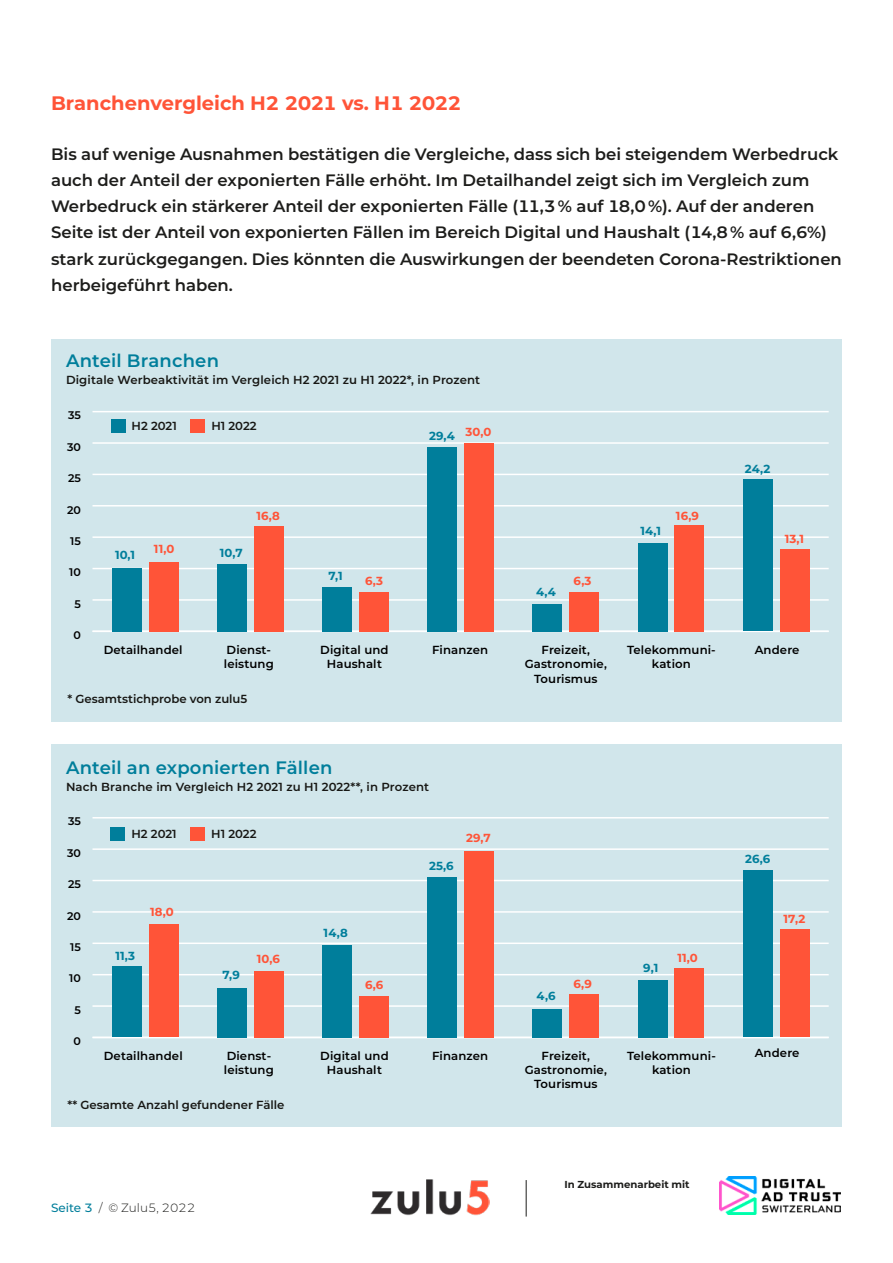
<style>
.page{position:relative;width:893px;height:1263px;background:#fff}
.page>*{position:absolute;margin:0;border:0;box-sizing:border-box;transform-origin:0 0}
.headline_summary{font:700 19.5px "Montserrat";letter-spacing:-.005em;color:#ff5438}
.t1{font:600 18px "Montserrat";letter-spacing:.01em;color:#007e9b}
._07_Exe_Summ{font:600 16.5px/26.2px "Montserrat";color:#1d1d1b}
.t2{font:300 12px "Montserrat";color:#1d1d1b}
.t3{font:600 11.7px/14.1px "Montserrat";letter-spacing:.01em;color:#000;text-align:center}
.t4{font:600 11.7px "Montserrat";color:#171714}
.t5{font:700 11.7px "Montserrat";letter-spacing:.01em;color:#007e9b}
.t6{font:700 11.7px "Montserrat";letter-spacing:.01em;color:#ff5438}
.t7{font:600 11.1px "Montserrat";letter-spacing:.01em;color:#000}
.t8{font:700 10.05px "Montserrat";color:#1d1d1b}
.s1{font-weight:500;color:#007e9b}
</style>
<div class="page">
<img style="left:370px;top:1179px;width:119px;height:37px">
<img style="left:719px;top:1177px;width:122px;height:38px">
<hr style="left:526px;top:1180px;width:1px;height:36px;background:#1d1d1b">
<div style="left:51px;top:339px;width:791px;height:382px;background:#d1e6eb"></div>
<div style="left:111px;top:420px;width:14px;height:13px;background:#007e9b"></div>
<div style="left:191px;top:420px;width:14px;height:13px;background:#ff5438"></div>
<hr style="left:93px;top:630px;width:736px;height:2px;background:#fff">
<hr style="left:93px;top:599px;width:736px;height:2px;background:#fff">
<hr style="left:93px;top:568px;width:736px;height:1px;background:#fff">
<hr style="left:93px;top:536px;width:736px;height:2px;background:#fff">
<hr style="left:93px;top:505px;width:736px;height:1px;background:#fff">
<hr style="left:93px;top:474px;width:736px;height:1px;background:#fff">
<hr style="left:93px;top:442px;width:736px;height:2px;background:#fff">
<hr style="left:93px;top:411px;width:736px;height:1px;background:#fff">
<div style="left:149px;top:562px;width:29px;height:69px;background:#ff5438"></div>
<div style="left:254px;top:526px;width:29px;height:105px;background:#ff5438"></div>
<div style="left:359px;top:592px;width:30px;height:39px;background:#ff5438"></div>
<div style="left:464px;top:443px;width:30px;height:188px;background:#ff5438"></div>
<div style="left:569px;top:592px;width:30px;height:39px;background:#ff5438"></div>
<div style="left:675px;top:525px;width:29px;height:106px;background:#ff5438"></div>
<div style="left:780px;top:549px;width:29px;height:82px;background:#ff5438"></div>
<div style="left:112px;top:568px;width:29px;height:63px;background:#007e9b"></div>
<div style="left:217px;top:564px;width:30px;height:67px;background:#007e9b"></div>
<div style="left:322px;top:587px;width:30px;height:44px;background:#007e9b"></div>
<div style="left:427px;top:447px;width:30px;height:184px;background:#007e9b"></div>
<div style="left:533px;top:604px;width:29px;height:27px;background:#007e9b"></div>
<div style="left:638px;top:543px;width:29px;height:88px;background:#007e9b"></div>
<div style="left:743px;top:479px;width:29px;height:152px;background:#007e9b"></div>
<div style="left:51px;top:744px;width:791px;height:383px;background:#d1e6eb"></div>
<div style="left:111px;top:827px;width:14px;height:14px;background:#007e9b"></div>
<div style="left:191px;top:827px;width:14px;height:14px;background:#ff5438"></div>
<hr style="left:93px;top:1037px;width:736px;height:1px;background:#fff">
<hr style="left:93px;top:1005px;width:736px;height:2px;background:#fff">
<hr style="left:93px;top:974px;width:736px;height:1px;background:#fff">
<hr style="left:93px;top:942px;width:736px;height:2px;background:#fff">
<hr style="left:93px;top:911px;width:736px;height:2px;background:#fff">
<hr style="left:93px;top:880px;width:736px;height:1px;background:#fff">
<hr style="left:93px;top:848px;width:736px;height:2px;background:#fff">
<hr style="left:93px;top:817px;width:736px;height:1px;background:#fff">
<div style="left:149px;top:924px;width:29px;height:113px;background:#ff5438"></div>
<div style="left:254px;top:971px;width:29px;height:66px;background:#ff5438"></div>
<div style="left:359px;top:996px;width:30px;height:41px;background:#ff5438"></div>
<div style="left:464px;top:851px;width:30px;height:186px;background:#ff5438"></div>
<div style="left:569px;top:994px;width:30px;height:43px;background:#ff5438"></div>
<div style="left:675px;top:968px;width:29px;height:69px;background:#ff5438"></div>
<div style="left:780px;top:929px;width:29px;height:108px;background:#ff5438"></div>
<div style="left:112px;top:966px;width:29px;height:71px;background:#007e9b"></div>
<div style="left:217px;top:988px;width:30px;height:49px;background:#007e9b"></div>
<div style="left:322px;top:944px;width:30px;height:93px;background:#007e9b"></div>
<div style="left:427px;top:877px;width:30px;height:160px;background:#007e9b"></div>
<div style="left:533px;top:1008px;width:29px;height:29px;background:#007e9b"></div>
<div style="left:638px;top:980px;width:29px;height:57px;background:#007e9b"></div>
<div style="left:743px;top:870px;width:29px;height:167px;background:#007e9b"></div>
<p class="headline_summary" style="left:51px;top:89px;width:412px">Branchenvergleich H2 2021 vs. H1 2022</p>
<p class="_07_Exe_Summ" style="left:51px;top:140px;width:792px">Bis auf wenige Ausnahmen bestätigen die Vergleiche, dass sich bei steigendem Werbedruck auch der Anteil der exponierten Fälle erhöht. Im Detailhandel zeigt sich im Vergleich zum Werbedruck ein stärkerer Anteil der exponierten Fälle (11,3 % auf 18,0 %). Auf der anderen Seite ist der Anteil von exponierten Fällen im Bereich Digital und Haushalt (14,8 % auf 6,6%) stark zurückgegangen. Dies könnten die Auswirkungen der beendeten Corona-Restriktionen herbeigeführt haben.</p>
<p class="t1" style="left:66px;top:348px;width:154px">Anteil Branchen</p>
<p class="t4" style="left:66px;top:371px;width:416px">Digitale Werbeaktivität im Vergleich H2 2021 zu H1 2022*, in Prozent</p>
<p class="t7" style="left:68px;top:378px;width:14px">35</p>
<p class="t7" style="left:68px;top:407px;width:14px">35</p>
<p class="t7" style="left:67px;top:409px;width:15px">30</p>
<p class="t7" style="left:67px;top:439px;width:15px">30</p>
<p class="t7" style="left:68px;top:441px;width:14px">25</p>
<p class="t7" style="left:68px;top:470px;width:14px">25</p>
<p class="t7" style="left:67px;top:472px;width:15px">20</p>
<p class="t7" style="left:67px;top:502px;width:15px">20</p>
<p class="t7" style="left:70px;top:504px;width:12px">15</p>
<p class="t7" style="left:70px;top:533px;width:12px">15</p>
<p class="t7" style="left:69px;top:535px;width:13px">10</p>
<p class="t7" style="left:69px;top:564px;width:13px">10</p>
<p class="t7" style="left:75px;top:566px;width:8px">5</p>
<p class="t7" style="left:75px;top:596px;width:8px">5</p>
<p class="t7" style="left:74px;top:598px;width:9px">0</p>
<p class="t7" style="left:74px;top:627px;width:9px">0</p>
<p class="t4" style="left:132px;top:418px;width:47px">H2 2021</p>
<p class="t4" style="left:211px;top:418px;width:47px">H1 2022</p>
<p class="t5" style="left:115px;top:547px;width:22px">10,1</p>
<p class="t6" style="left:154px;top:541px;width:22px">11,0</p>
<p class="t5" style="left:220px;top:544px;width:24px">10,7</p>
<p class="t6" style="left:257px;top:507px;width:25px">16,8</p>
<p class="t5" style="left:429px;top:427px;width:64px">29,4 <sup>30,0</sup></p>
<p class="t5" style="left:328px;top:567px;width:16px">7,1</p>
<p class="t6" style="left:365px;top:573px;width:19px">6,3</p>
<p class="t5" style="left:536px;top:584px;width:21px">4,4</p>
<p class="t6" style="left:574px;top:573px;width:19px">6,3</p>
<p class="t5" style="left:640px;top:523px;width:22px">14,1</p>
<p class="t6" style="left:676px;top:507px;width:25px">16,9</p>
<p class="t5" style="left:745px;top:461px;width:27px">24,2</p>
<p class="t6" style="left:785px;top:531px;width:21px">13,1</p>
<p class="t3" style="left:534px;top:641px;width:65px">Tourismus</p>
<p class="t3" style="left:104px;top:643px;width:80px">Detailhandel</p>
<p class="t3" style="left:224px;top:643px;width:51px;text-align:left">Dienst&shy;leistung</p>
<p class="t3" style="left:320px;top:643px;width:70px">Digital und<br>Haushalt</p>
<p class="t3" style="left:432px;top:643px;width:58px">Finanzen</p>
<p class="t3" style="left:525px;top:643px;width:84px">Fre zeit,<br>Gastronomie,<br>Tourismus</p>
<p class="t3" style="left:627px;top:643px;width:90px">Telekommuni&shy;kation</p>
<p class="t3" style="left:755px;top:643px;width:46px">Andere</p>
<p class="t4" style="left:67px;top:691px;width:181px">* Gesamtstichprobe von zulu5</p>
<p class="t1" style="left:66px;top:755px;width:268px">Anteil an exponierten Fällen</p>
<p class="t4" style="left:66px;top:778px;width:365px">Nach Branche im Vergleich H2 2021 zu H1 2022**, in Prozent</p>
<p class="t7" style="left:68px;top:814px;width:14px">35</p>
<p class="t7" style="left:68px;top:843px;width:14px">35</p>
<p class="t7" style="left:67px;top:845px;width:15px">30</p>
<p class="t7" style="left:67px;top:874px;width:15px">30</p>
<p class="t7" style="left:68px;top:876px;width:14px">25</p>
<p class="t7" style="left:68px;top:906px;width:14px">25</p>
<p class="t7" style="left:67px;top:908px;width:15px">20</p>
<p class="t7" style="left:67px;top:937px;width:15px">20</p>
<p class="t7" style="left:70px;top:939px;width:12px">15</p>
<p class="t7" style="left:70px;top:968px;width:12px">15</p>
<p class="t7" style="left:69px;top:970px;width:13px">10</p>
<p class="t7" style="left:69px;top:1000px;width:13px">10</p>
<p class="t7" style="left:75px;top:1002px;width:8px">5</p>
<p class="t7" style="left:75px;top:1031px;width:8px">5</p>
<p class="t7" style="left:74px;top:1033px;width:9px">0</p>
<p class="t4" style="left:131px;top:826px;width:47px">H2 2021</p>
<p class="t4" style="left:211px;top:826px;width:47px">H1 2022</p>
<p class="t5" style="left:115px;top:947px;width:21px">11,3</p>
<p class="t6" style="left:150px;top:903px;width:25px">18,0</p>
<p class="t5" style="left:222px;top:966px;width:19px">7,9</p>
<p class="t6" style="left:257px;top:950px;width:25px">10,6</p>
<p class="t5" style="left:324px;top:924px;width:26px">14,8</p>
<p class="t6" style="left:365px;top:976px;width:20px">6,6</p>
<p class="t5" style="left:429px;top:857px;width:26px">25,6</p>
<p class="t6" style="left:466px;top:830px;width:26px">29,7</p>
<p class="t5" style="left:537px;top:987px;width:20px">4,6</p>
<p class="t6" style="left:573px;top:975px;width:20px">6,9</p>
<p class="t5" style="left:643px;top:960px;width:16px">9,1</p>
<p class="t6" style="left:677px;top:949px;width:22px">11,0</p>
<p class="t5" style="left:745px;top:850px;width:27px">26,6</p>
<p class="t6" style="left:783px;top:911px;width:23px">17,2</p>
<p class="t3" style="left:104px;top:1048px;width:80px">Detailhandel</p>
<p class="t3" style="left:224px;top:1048px;width:51px;text-align:left">Dienst&shy;leistung</p>
<p class="t3" style="left:320px;top:1048px;width:70px">Digital und<br>Haushalt</p>
<p class="t3" style="left:432px;top:1048px;width:58px">Finanzen</p>
<p class="t3" style="left:525px;top:1048px;width:84px">Freizeit,<br>Gastronomie,<br>Tourismus</p>
<p class="t3" style="left:627px;top:1048px;width:90px">Telekommuni&shy;kation</p>
<p class="t3" style="left:755px;top:1045px;width:46px">Andere</p>
<p class="t3" style="left:542px;top:1077px;width:50px">Fre zeit,</p>
<p class="t3" style="left:224px;top:1091px;width:51px">leistung</p>
<p class="t4" style="left:67px;top:1097px;width:219px">** Gesamte Anzahl gefundener Fälle</p>
<p class="t2" style="left:51px;top:1199px;width:146px"><span class="s1">Seite 3</span> / © Zulu5, 2022</p>
<p class="t8" style="left:564px;top:1177px;width:127px">In Zusammenarbeit mit</p>
</div>
